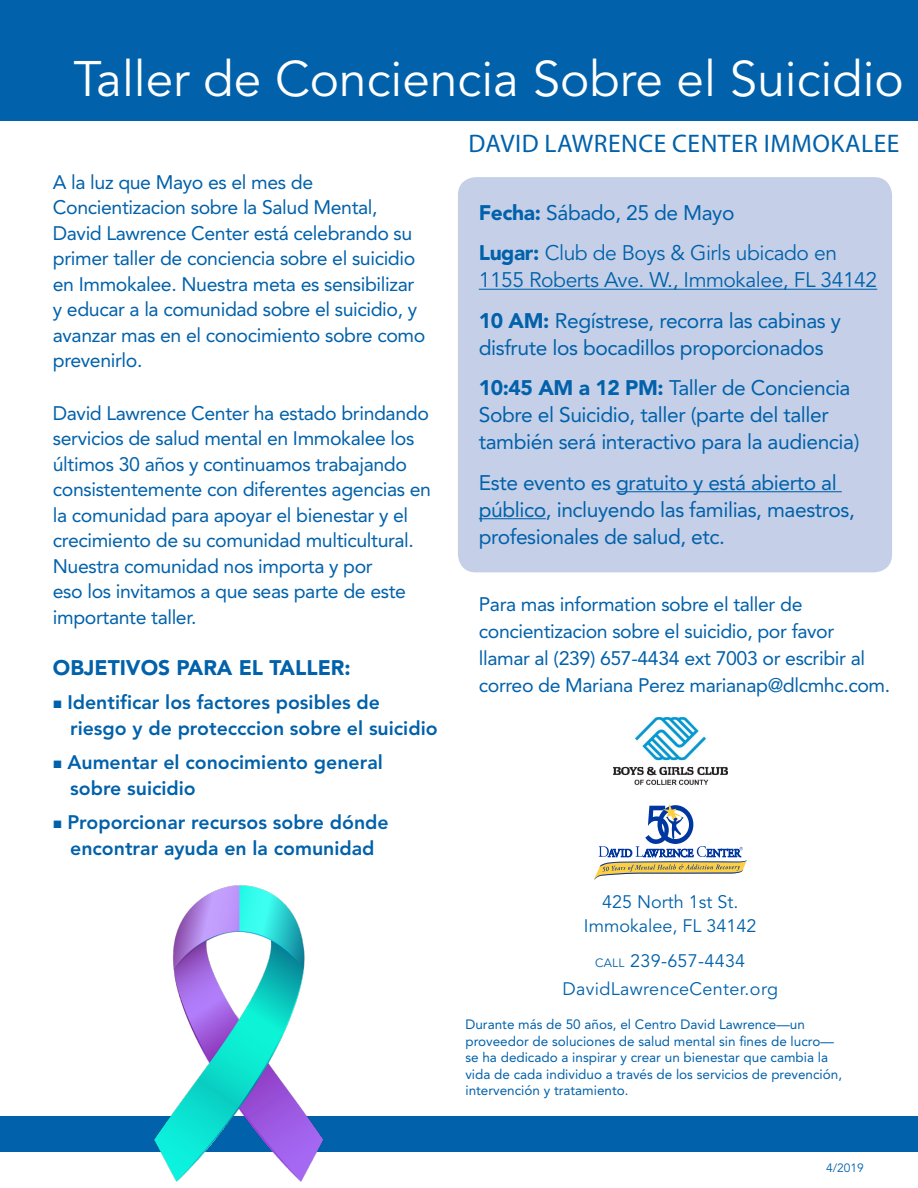
<style>
.page{position:relative;width:918px;height:1188px;background:#fff}
.page>*{position:absolute;margin:0;border:0;box-sizing:border-box;transform-origin:0 0}
.No_Spacing{font:49.5px "Avenir";color:#fff}
.No_Spacing-2{font:25.5px "Myriad Pro";letter-spacing:.02em;color:#0161aa}
.Body_Copy{font:21px/27px "Avenir LT Std";letter-spacing:-.02em;color:#0161aa}
.Body_Copy-2{font:21px/27px "Avenir";letter-spacing:-.02em;color:#0161aa}
.Body_Copy-3{font:900 21px "Avenir LT Std";color:#0161aa}
.Body_Copy-4{font:19.5px/25.5px "Avenir LT Std";letter-spacing:-.02em;color:#0161aa}
.Body_Copy-5{font:800 19.5px/25.5px "Avenir";color:#0161aa}
.Body_Copy-6{font:18px "Avenir";letter-spacing:.015em;color:#0161aa}
.t1{font:13.5px/16.5px "Avenir LT Std";color:#0161aa}
.Body_Copy-7{font:12px "Avenir";color:#0161aa}
.s1{font-weight:900}
.s2{font-family:"Avenir LT Std";font-weight:900}
.s3{font-size:12px}
</style>
<div class="page">
<div style="left:0;top:1117px;width:918px;height:35px;background:#0161aa"></div>
<div style="left:458px;top:177px;width:434px;height:395px;background:#c5d0e8;border-radius:18px"></div>
<div style="left:0;top:0;width:918px;height:120px;background:#0161aa"></div>
<hr style="left:479px;top:289px;width:398px;height:1px;background:#0161aa">
<hr style="left:616px;top:491px;width:226px;height:1px;background:#0161aa">
<hr style="left:479px;top:518px;width:67px;height:1px;background:#0161aa">
<img style="left:32px;top:885px;width:424px;height:297px">
<svg style="left:594px;top:804px;width:153px;height:76px"></svg>
<img style="left:613px;top:717px;width:114px;height:68px">
<p class="No_Spacing" style="left:73px;top:51px;width:832px">Taller de Conciencia Sobre el Suicidio</p>
<p class="Body_Copy-4" style="left:53px;top:170px;width:374px">A la luz que Mayo es el mes de Concientizacion sobre la Salud Mental, David Lawrence Center está celebrando su primer taller de conciencia sobre el suicidio en Immokalee. Nuestra meta es sensibilizar y educar a la comunidad sobre el suicidio, y avanzar mas en el conocimiento sobre como prevenirlo.</p>
<p class="Body_Copy-4" style="left:53px;top:401px;width:380px">David Lawrence Center ha estado brindando servicios de salud mental en Immokalee los últimos 30 años y continuamos trabajando consistentemente con diferentes agencias en la comunidad para apoyar el bienestar y el crecimiento de su comunidad multicultural.<br>Nuestra comunidad nos importa y por<br>eso los invitamos a que seas parte de este importante taller.</p>
<p class="Body_Copy-3" style="left:53px;top:655px;width:299px">OBJETIVOS PARA EL TALLER:</p>
<p class="Body_Copy-5" style="left:70px;top:690px;width:369px;text-indent:-17px">■ Identificar los factores posibles de riesgo y de protecccion sobre el suicidio</p>
<p class="Body_Copy-5" style="left:70px;top:750px;width:314px;text-indent:-17px">■ Aumentar el conocimiento general sobre suicidio</p>
<p class="Body_Copy-5" style="left:53px;top:810px;width:337px;text-align:center">■ Proporcionar recursos sobre dónde encontrar ayuda en la comunidad</p>
<p class="No_Spacing-2" style="left:468px;top:128px;width:432px">DAVID LAWRENCE CENTER IMMOKALEE</p>
<p class="Body_Copy" style="left:479px;top:199px;width:257px"><span class="s1">Fecha:</span> Sábado, 25 de Mayo</p>
<p class="Body_Copy-2" style="left:479px;top:240px;width:400px"><span class="s2">Lugar:</span> Club de Boys &amp; Girls ubicado en<br>1155 Roberts Ave. W., Immokalee, FL 34142</p>
<p class="Body_Copy" style="left:479px;top:307px;width:364px"><span class="s1">10 AM:</span> Regístrese, recorra las cabinas y disfrute los bocadillos proporcionados</p>
<p class="Body_Copy" style="left:479px;top:375px;width:382px"><span class="s1">10:45 AM a 12 PM:</span> Taller de Conciencia<br>Sobre el Suicidio, taller (parte del taller también será interactivo para la audiencia)</p>
<p class="Body_Copy" style="left:479px;top:469px;width:378px">Este evento es gratuito y está abierto al público, incluyendo las familias, maestros, profesionales de salud, etc.</p>
<p class="Body_Copy-4" style="left:479px;top:591px;width:413px;line-height:27px">Para mas information sobre el taller de concientizacion sobre el suicidio, por favor<br>llamar al (239) 657-4434 ext 7003 or escribir al correo de Mariana Perez marianap@dlcmhc.com.</p>
<p class="Body_Copy-6" style="left:602px;top:892px;width:138px">425 North 1st St.</p>
<p class="Body_Copy-6" style="left:584px;top:916px;width:174px">Immokalee, FL 34142</p>
<p class="Body_Copy-6" style="left:595px;top:950px;width:152px"><span class="s3">CALL</span> 239-657-4434</p>
<p class="Body_Copy-6" style="left:562px;top:979px;width:217px">DavidLawrenceCenter.org</p>
<p class="t1" style="left:465px;top:1016px;width:378px">Durante más de 50 años, el Centro David Lawrence—un proveedor de soluciones de salud mental sin fines de lucro— se ha dedicado a inspirar y crear un bienestar que cambia la vida de cada individuo a través de los servicios de prevención, intervención y tratamiento.</p>
<p class="Body_Copy-7" style="left:826px;top:1161px;width:39px">4/2019</p>
</div>
